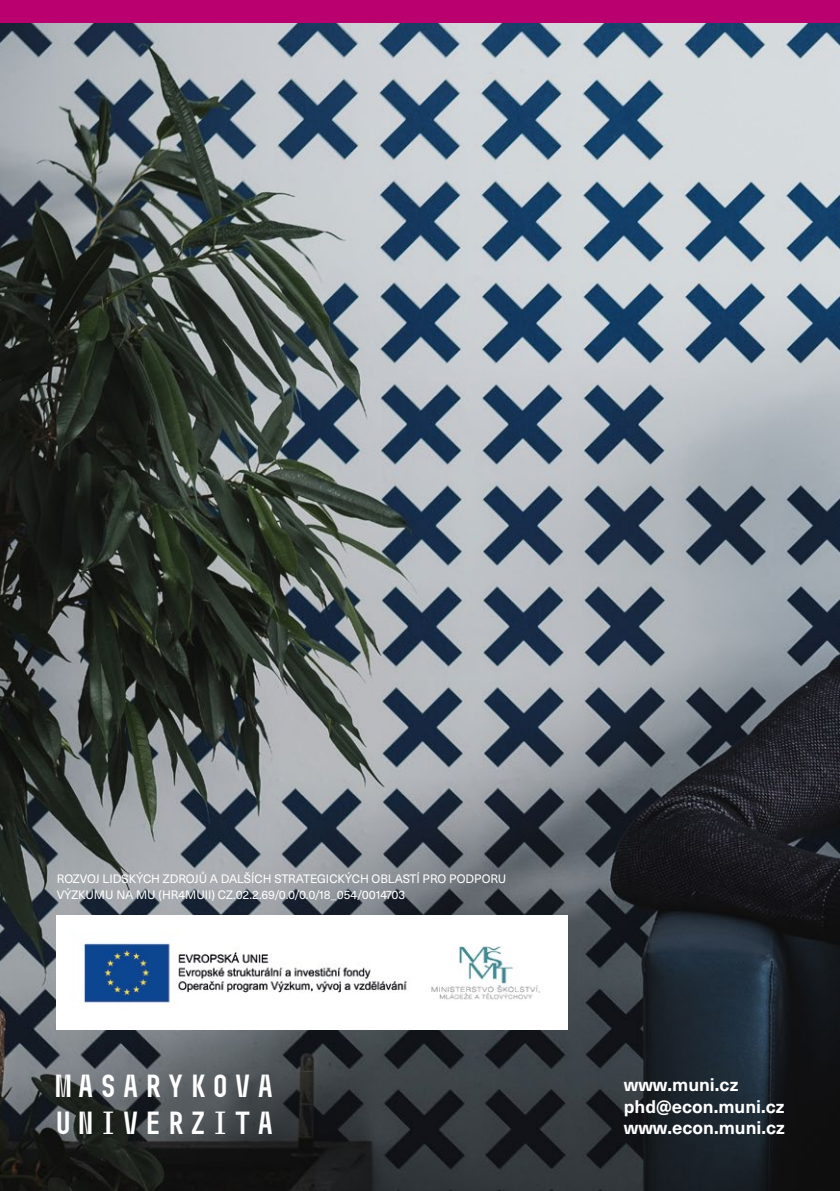
<style>
.page{position:relative;width:840px;height:1191px;background:#fff}
.page>*{position:absolute;margin:0;border:0;box-sizing:border-box;transform-origin:0 0}
.t1{font:700 32px/37.6px "Muni";color:#fff}
.t2{font:700 18px/21.4px "Neue Haas Unica Pro";color:#fff}
.t3{font:12px/16px "Neue Haas Unica Pro";color:#fff}
</style>
<div class="page">
<img style="left:0;top:23px;width:839px;height:1168px">
<div style="left:0;top:0;width:839px;height:23px;background:#b9006e"></div>
<img style="left:57px;top:916px;width:510px;height:113px">
<p class="t3" style="left:57px;top:870px;width:451px">ROZVOJ LIDSKÝCH ZDROJŮ A DALŠÍCH STRATEGICKÝCH OBLASTÍ PRO PODPORU<br>VÝZKUMU NA MU (HR4MUII) CZ.02.2.69/0.0/0.0/18_054/0014703</p>
<h1 class="t1" style="left:52px;top:1066px;width:225px">MASARYKOVA<br>UNIVERZITA</h1>
<h2 class="t2" style="left:623px;top:1074px;width:163px">www.muni.cz phd@econ.muni.cz www.econ.muni.cz</h2>
</div>
